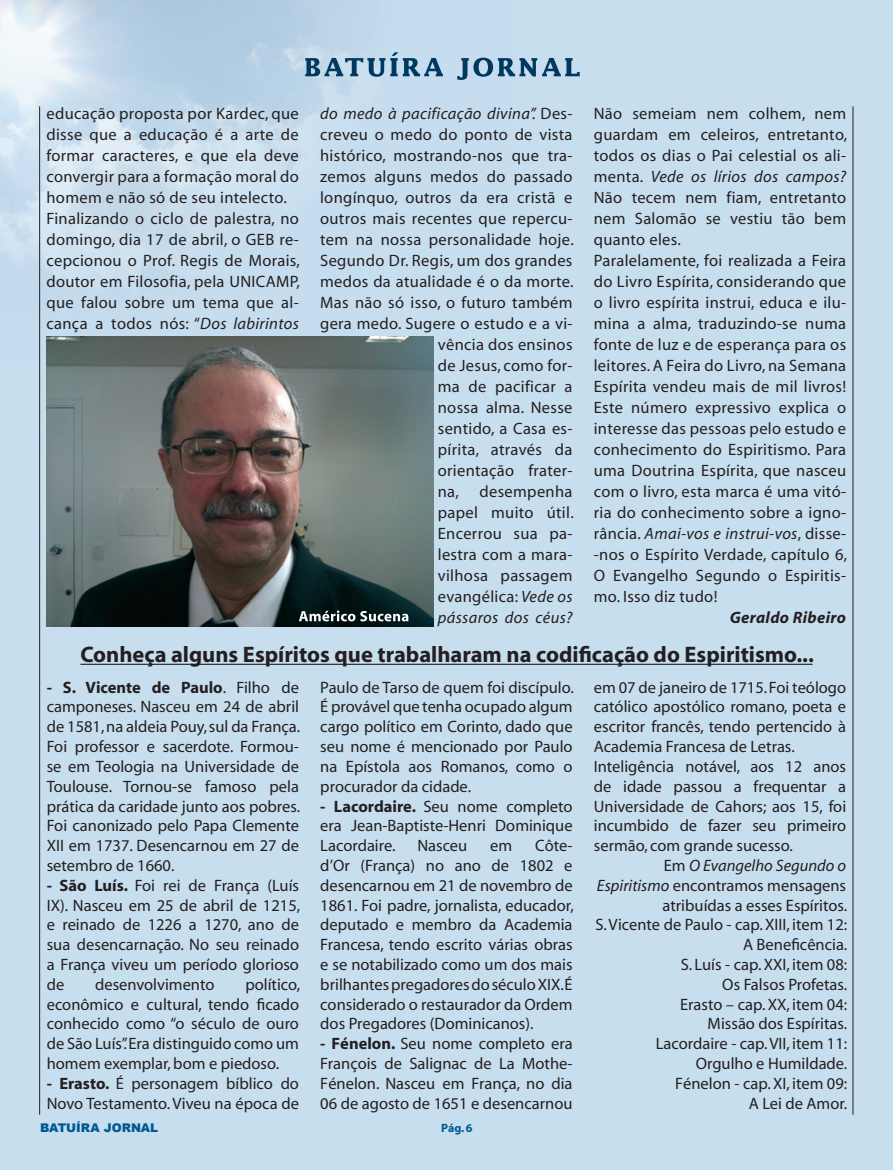
<style>
.page{position:relative;width:893px;height:1170px;background:#fff}
.page>*{position:absolute;margin:0;border:0;box-sizing:border-box;transform-origin:0 0}
.t1{font:700 22.5px "Myriad";color:#231f20}
.t2{font:16.5px/21px "Myriad";letter-spacing:.02em;color:#231f20;text-align:justify}
.t3{font:16.5px/19.8px "Myriad";color:#231f20}
.t4{font:italic 16.5px "Myriad";color:#231f20}
.t5{font:italic 700 16.5px "Myriad";letter-spacing:.02em;color:#231f20}
.t6{font:900 12px "Arial";color:#015994}
.t7{font:700 12px "Myriad";color:#015994}
.s1{font-style:italic}
.s2{font-weight:700}
.s3{font-style:normal}
</style>
<div class="page">
<div style="left:0;top:0;width:893px;height:1169px;background:#c7deef"></div>
<img style="left:0;top:0;width:486px;height:359px">
<hr style="left:853px;top:106px;width:1px;height:1008px;background:#231f20">
<hr style="left:39px;top:106px;width:1px;height:1008px;background:#231f20">
<svg style="left:305px;top:52px;width:138px;height:25px"></svg>
<svg style="left:457px;top:58px;width:123px;height:22px"></svg>
<hr style="left:80px;top:663px;width:733px;height:1px;background:#231f20">
<img style="left:47px;top:336px;width:387px;height:290px">
<svg style="left:299px;top:610px;width:109px;height:11px"></svg>
<p class="t2" style="left:46px;top:103px;width:255px;text-align:left">educação proposta por Kardec, que disse que a educação é a arte de formar caracteres, e que ela deve convergir para a formação moral do homem e não só de seu intelecto.<br>Finalizando o ciclo de palestra, no domingo, dia 17 de abril, o GEB re&shy;cepcionou o Prof. Regis de Morais, doutor em Filosofia, pela UNICAMP, que falou sobre um tema que al&shy;cança a todos nós: “<span class="s1">Dos labirintos</span></p>
<p class="t2" style="left:320px;top:103px;width:255px;text-align:right"><span class="s1">do medo à pacificação divina”.</span> Des&shy;creveu o medo do ponto de vista histórico, mostrando-nos que tra&shy;zemos alguns medos do passado longínquo, outros da era cristã e outros mais recentes que repercu&shy;tem na nossa personalidade hoje.<br>Segundo Dr. Regis, um dos grandes medos da atualidade é o da morte.<br>Mas não só isso, o futuro também gera medo. Sugere o estudo e a vi&shy;vência dos ensinos<br>de Jesus, como for-<br>ma de pacificar a<br>nossa alma. Nesse<br>sentido, a Casa es-<br>pírita, através da<br>orientação frater-<br>na, desempenha<br>papel muito útil.<br>Encerrou sua pa-<br>lestra com a mara-<br>vilhosa passagem<br>evangélica: <span class="s1">Vede os<br>pássaros dos céus?</span></p>
<p class="t2" style="left:594px;top:103px;width:255px;text-align:left">Não semeiam nem colhem, nem guardam em celeiros, entretanto, todos os dias o Pai celestial os ali&shy;menta. <span class="s1">Vede os lírios dos campos?<br></span>Não tecem nem fiam, entretanto nem Salomão se vestiu tão bem quanto eles.<br>Paralelamente, foi realizada a Feira do Livro Espírita, considerando que o livro espírita instrui, educa e ilu&shy;mina a alma, traduzindo-se numa fonte de luz e de esperança para os leitores. A Feira do Livro, na Semana<br>Espírita vendeu mais de mil livros!<br>Este número expressivo explica o interesse das pessoas pelo estudo e conhecimento do Espiritismo. Para uma Doutrina Espírita, que nasceu com o livro, esta marca é uma vitó&shy;ria do conhecimento sobre a igno&shy;rância. <span class="s1">Amai-vos e instrui-vos</span>, disse--nos o Espírito Verdade, capítulo 6,<br>O Evangelho Segundo o Espiritis&shy;mo. Isso diz tudo!</p>
<p class="t5" style="left:730px;top:609px;width:118px">Geraldo Ribeiro</p>
<h1 class="t1" style="left:80px;top:643px;width:735px">Conheça alguns Espíritos que trabalharam na codificação do Espiritismo...</h1>
<p class="t2" style="left:47px;top:678px;width:255px;line-height:19.8px"><span class="s2">- S. Vicente de Paulo</span>. Filho de camponeses. Nasceu em 24 de abril de 1581, na aldeia Pouy, sul da França.<br>Foi professor e sacerdote. Formou&shy;se em Teologia na Universidade de Toulouse. Tornou-se famoso pela prática da caridade junto aos pobres.<br>Foi canonizado pelo Papa Clemente XII em 1737. Desencarnou em 27 de setembro de 1660.</p>
<p class="t2" style="left:47px;top:876px;width:255px;line-height:19.8px"><span class="s2">- São Luís.</span> Foi rei de França (Luís IX). Nasceu em 25 de abril de 1215, e reinado de 1226 a 1270, ano de sua desencarnação. No seu reinado a França viveu um período glorioso de</p>
<p class="t2" style="left:47px;top:975px;width:255px;line-height:19.8px;text-indent:199px">político, econômico e cultural, tendo ficado conhecido como “o século de ouro de São Luís”. Era distinguido como um homem exemplar, bom e piedoso.</p>
<p class="t3" style="left:47px;top:1074px;width:254px"><span class="s2">- Erasto.</span> É personagem bíblico do<br>Novo Testamento. Viveu na época de</p>
<p class="t3" style="left:95px;top:975px;width:121px">desenvolvimento</p>
<p class="t2" style="left:320px;top:678px;width:255px;line-height:19.8px">Paulo de Tarso de quem foi discípulo.<br>É provável que tenha ocupado algum cargo político em Corinto, dado que seu nome é mencionado por Paulo na Epístola aos Romanos, como o procurador da cidade.</p>
<p class="t2" style="left:320px;top:796px;width:254px;line-height:19.8px"><span class="s2">- Lacordaire.</span> Seu nome completo era Jean-Baptiste-Henri Dominique Lacordaire.</p>
<p class="t2" style="left:320px;top:836px;width:255px;line-height:19.8px;text-indent:215px">Côte&shy;d’Or (França) no ano de 1802 e desencarnou em 21 de novembro de 1861. Foi padre, jornalista, educador, deputado e membro da Academia Francesa, tendo escrito várias obras e se notabilizado como um dos mais brilhantes pregadores do século XIX.É considerado o restaurador da Ordem dos Pregadores (Dominicanos).</p>
<p class="t2" style="left:320px;top:1034px;width:254px;line-height:19.8px"><span class="s2">- Fénelon.</span> Seu nome completo era François de Salignac de La Mothe-Fénelon. Nasceu em França, no dia 06 de agosto de 1651 e desencarnou</p>
<p class="t2" style="left:417px;top:835px;width:51px">Nasceu</p>
<p class="t2" style="left:490px;top:835px;width:24px">em</p>
<p class="t6" style="left:40px;top:1118px;width:120px">BATUÍRA JORNAL</p>
<p class="t7" style="left:441px;top:1122px;width:33px">Pág. 6</p>
<p class="t3" style="left:594px;top:678px;width:254px">em 07 de janeiro de 1715. Foi teólogo</p>
<p class="t3" style="left:594px;top:697px;width:254px">católico apostólico romano, poeta e</p>
<p class="t3" style="left:594px;top:717px;width:254px">escritor francês, tendo pertencido à</p>
<p class="t3" style="left:594px;top:737px;width:202px">Academia Francesa de Letras.</p>
<p class="t3" style="left:594px;top:757px;width:254px">Inteligência notável, aos 12 anos</p>
<p class="t3" style="left:594px;top:777px;width:254px">de idade passou a frequentar a</p>
<p class="t3" style="left:594px;top:796px;width:254px">Universidade de Cahors; aos 15, foi</p>
<p class="t3" style="left:594px;top:816px;width:254px">incumbido de fazer seu primeiro</p>
<p class="t3" style="left:594px;top:836px;width:200px">sermão, com grande sucesso.</p>
<p class="t4" style="left:664px;top:857px;width:184px"><span class="s3">Em</span> O Evangelho Segundo o</p>
<p class="t3" style="left:597px;top:876px;width:251px"><span class="s1">Espiritismo</span> encontramos mensagens</p>
<p class="t3" style="left:662px;top:895px;width:186px">atribuídas a esses Espíritos.</p>
<p class="t3" style="left:595px;top:915px;width:253px">S. Vicente de Paulo - cap. XIII, item 12:</p>
<p class="t3" style="left:743px;top:935px;width:106px">A Beneficência.</p>
<p class="t3" style="left:681px;top:955px;width:168px">S. Luís - cap. XXI, item 08:</p>
<p class="t3" style="left:722px;top:975px;width:127px">Os Falsos Profetas.</p>
<p class="t3" style="left:680px;top:994px;width:169px">Erasto – cap. XX, item 04:</p>
<p class="t3" style="left:708px;top:1014px;width:141px">Missão dos Espíritas.</p>
<p class="t3" style="left:656px;top:1034px;width:193px">Lacordaire - cap. VII, item 11:</p>
<p class="t3" style="left:696px;top:1054px;width:153px">Orgulho e Humildade.</p>
<p class="t3" style="left:675px;top:1074px;width:174px">Fénelon - cap. XI, item 09:</p>
<p class="t3" style="left:749px;top:1093px;width:100px">A Lei de Amor.</p>
</div>
